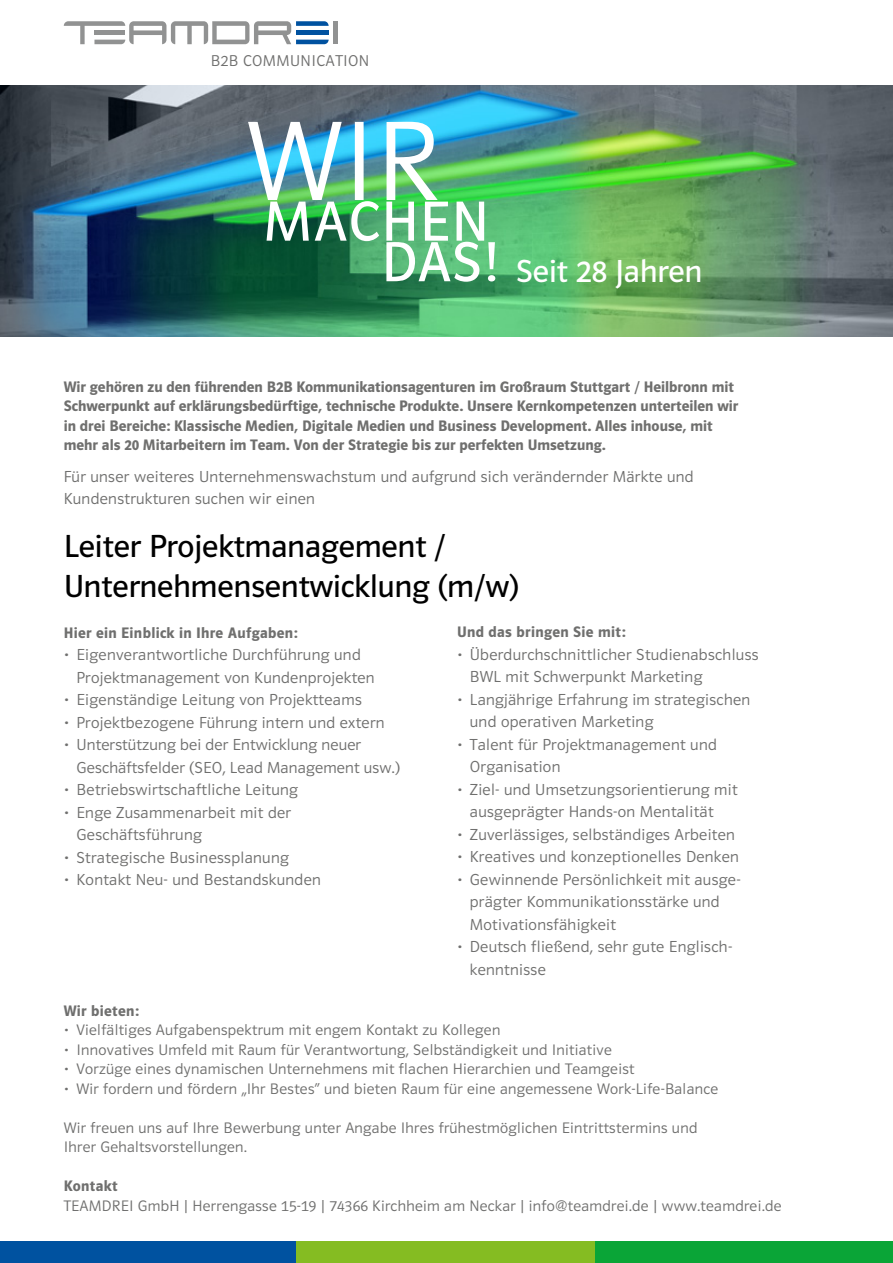
<style>
.page{position:relative;width:893px;height:1263px;background:#fff}
.page>*{position:absolute;margin:0;border:0;box-sizing:border-box;transform-origin:0 0}
.t1{font:33px/39.6px "Polo 22 Buch";color:#000}
.t2{font:33px "Polo 22 Buch";color:#fff}
.t3{font:16.5px/22.5px "Polo 22 Leicht";letter-spacing:.02em;color:#6f6f6e}
.t4{font:16.2px "Polo 22 Leicht";letter-spacing:.035em;color:#6f6f6e}
.t5{font:15.75px/19.5px "Polo 22 Leicht";letter-spacing:.02em;color:#6f6f6e}
.t6{font:15.75px/19.5px "Polo 22 Halbfett";color:#6f6f6e}
.t7{font:15.75px "Polo 22 Halbfett";letter-spacing:.02em;color:#6f6f6e}
</style>
<div class="page">
<img style="left:0;top:85px;width:893px;height:252px">
<div style="left:333px;top:21px;width:5px;height:23px;background:#919292"></div>
<svg style="left:64px;top:21px;width:265px;height:23px"></svg>
<img style="left:248px;top:122px;width:247px;height:160px">
<div style="left:0;top:1242px;width:296px;height:21px;background:#0052a0"></div>
<div style="left:595px;top:1242px;width:298px;height:21px;background:#0aa537"></div>
<div style="left:296px;top:1242px;width:299px;height:21px;background:#85bc22"></div>
<p class="t4" style="left:211px;top:52px;width:160px">B2B COMMUNICATION</p>
<h1 class="t2" style="left:516px;top:253px;width:188px">Seit 28 Jahren</h1>
<p class="t6" style="left:64px;top:377px;width:676px">Wir gehören zu den führenden B2B Kommunikationsagenturen im Großraum Stuttgart / Heilbronn mit Schwerpunkt auf erklärungsbedürftige, technische Produkte. Unsere Kernkompetenzen unterteilen wir in drei Bereiche: Klassische Medien, Digitale Medien und Business Development. Alles inhouse, mit mehr als 20 Mitarbeitern im Team. Von der Strategie bis zur perfekten Umsetzung.</p>
<p class="t3" style="left:64px;top:465px;width:631px">Für unser weiteres Unternehmenswachstum und aufgrund sich verändernder Märkte und<br>Kundenstrukturen suchen wir einen</p>
<h1 class="t1" style="left:64px;top:526px;width:457px">Leiter Projektmanagement /<br>Unternehmensentwicklung (m/w)</h1>
<p class="t7" style="left:64px;top:624px;width:236px">Hier ein Einblick in Ihre Aufgaben:</p>
<p class="t3" style="left:77px;top:644px;width:300px;text-indent:-13px">• Eigenverantwortliche Durchführung und<br>Projektmanagement von Kundenprojekten</p>
<p class="t3" style="left:64px;top:689px;width:300px">• Eigenständige Leitung von Projektteams</p>
<p class="t3" style="left:64px;top:711px;width:322px">• Projektbezogene Führung intern und extern</p>
<p class="t3" style="left:77px;top:734px;width:325px;text-indent:-13px">• Unterstützung bei der Entwicklung neuer<br>Geschäftsfelder (SEO, Lead Management usw.)</p>
<p class="t3" style="left:64px;top:779px;width:236px">• Betriebswirtschaftliche Leitung</p>
<p class="t3" style="left:77px;top:801px;width:216px;text-indent:-13px">• Enge Zusammenarbeit mit der<br>Geschäftsführung</p>
<p class="t3" style="left:64px;top:846px;width:227px">• Strategische Businessplanung</p>
<p class="t3" style="left:64px;top:869px;width:259px">• Kontakt Neu- und Bestandskunden</p>
<p class="t7" style="left:457px;top:623px;width:170px">Und das bringen Sie mit:</p>
<p class="t3" style="left:470px;top:643px;width:290px;text-indent:-13px">• Überdurchschnittlicher Studienabschluss<br>BWL mit Schwerpunkt Marketing</p>
<p class="t3" style="left:470px;top:688px;width:282px;text-indent:-13px">• Langjährige Erfahrung im strategischen und operativen Marketing</p>
<p class="t3" style="left:470px;top:733px;width:248px;text-indent:-13px">• Talent für Projektmanagement und<br>Organisation</p>
<p class="t3" style="left:470px;top:778px;width:269px;text-indent:-13px">• Ziel- und Umsetzungsorientierung mit ausgeprägter Hands-on Mentalität</p>
<p class="t3" style="left:457px;top:823px;width:279px">• Zuverlässiges, selbständiges Arbeiten</p>
<p class="t3" style="left:457px;top:846px;width:283px">• Kreatives und konzeptionelles Denken</p>
<p class="t3" style="left:470px;top:868px;width:272px;text-indent:-13px">• Gewinnende Persönlichkeit mit ausge&shy;prägter Kommunikationsstärke und<br>Motivationsfähigkeit</p>
<p class="t3" style="left:470px;top:936px;width:264px;text-indent:-13px">• Deutsch fließend, sehr gute Englisch&shy;kenntnisse</p>
<p class="t7" style="left:64px;top:1002px;width:77px">Wir bieten:</p>
<p class="t5" style="left:64px;top:1020px;width:438px">• Vielfältiges Aufgabenspektrum mit engem Kontakt zu Kollegen</p>
<p class="t5" style="left:64px;top:1040px;width:549px">• Innovatives Umfeld mit Raum für Verantwortung, Selbständigkeit und Initiative</p>
<p class="t5" style="left:64px;top:1059px;width:572px">• Vorzüge eines dynamischen Unternehmens mit flachen Hierarchien und Teamgeist</p>
<p class="t5" style="left:64px;top:1079px;width:656px">• Wir fordern und fördern „Ihr Bestes“ und bieten Raum für eine angemessene Work-Life-Balance</p>
<p class="t5" style="left:64px;top:1118px;width:635px">Wir freuen uns auf Ihre Bewerbung unter Angabe Ihres frü hestmöglichen Eintrittstermins und<br>Ihrer Gehaltsvorstellungen.</p>
<p class="t7" style="left:64px;top:1177px;width:55px">Kontakt</p>
<p class="t5" style="left:64px;top:1196px;width:719px">TEAMDREI GmbH | Herrengasse 15-19 | 74366 Kirchheim am Neckar | info@teamdrei.de | www.teamdrei.de</p>
</div>
